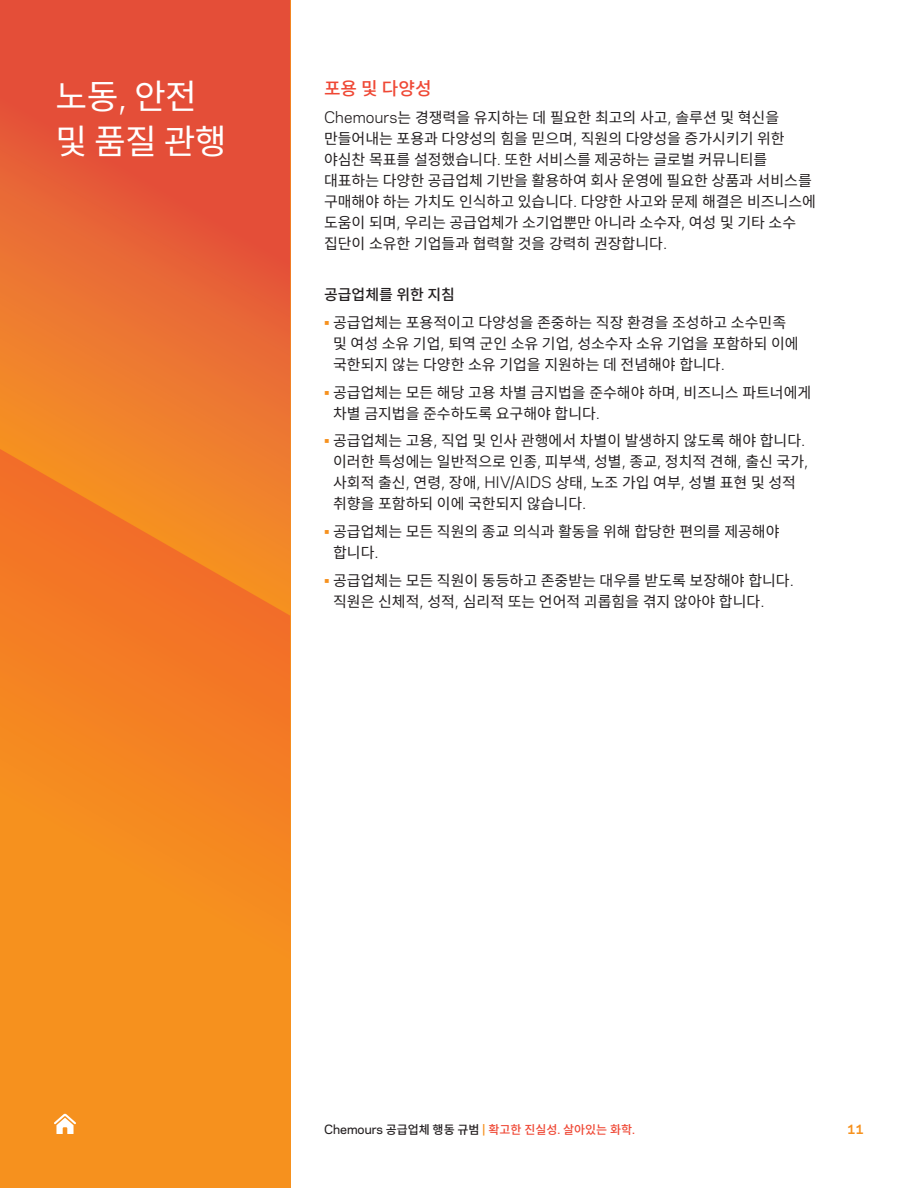
<style>
.page{position:relative;width:918px;height:1188px;background:#fff}
.page>*{position:absolute;margin:0;border:0;box-sizing:border-box;transform-origin:0 0}
.t1{font:34.5px/45px "Noto Sans CJ Kkr";letter-spacing:-.02em;color:#fff}
.t2{font:500 18px "Noto Sans CJ Kkr";color:#ef4835}
.t3{font:15px/21px "Noto Sans CJ Kkr";color:#231f20}
.t4{font:500 15px "Noto Sans CJ Kkr";color:#231f20}
.t5{font:500 12px "Noto Sans CJ Kkr";color:#ef4835}
.t6{font:700 12px "Chemours Sans";color:#f6911e}
.s1{font-family:"Chemours Sans"}
.s2{font-family:"Chemours Sans";color:#f6911e}
.s3{font-family:"Chemours Sans";color:#231f20}
.s4{color:#231f20}
</style>
<div class="page">
<div style="left:0;top:0;width:290px;height:1188px;background:#f6911e"></div>
<svg style="left:0;top:0;width:291px;height:616px;background:#e76135"></svg>
<svg style="left:0;top:441px;width:290px;height:422px"></svg>
<svg style="left:54px;top:1114px;width:22px;height:20px"></svg>
<h1 class="t1" style="left:56px;top:74px;width:173px">노동<span class="s1">,</span> 안전 및 품질관행</h1>
<p class="t2" style="left:324px;top:79px;width:109px">포용 및 다양성</p>
<p class="t3" style="left:324px;top:107px;width:493px"><span class="s1">Chemours</span>는 경쟁력을 유지하는 데 필요한 최고의 사고<span class="s1">,</span> 솔루션 및 혁신을 만들어내는 포용과 다양성의 힘을 믿으며<span class="s1">,</span> 직원의 다양성을 증가시키기 위한 야심찬 목표를 설정했습니다<span class="s1">.</span> 또한 서비스를 제공하는 글로벌 커뮤니티를 대표하는 다양한 공급업체 기반을 활용하여 회사 운영에 필요한 상품과 서비스를 구매해야 하는 가치도 인식하고 있습니다<span class="s1">.</span> 다양한 사고와 문제 해결은 비즈니스에 도움이 되며<span class="s1">,</span> 우리는 공급업체가 소기업뿐만 아니라 소수자<span class="s1">,</span> 여성 및 기타 소수 집단이 소유한 기업들과 협력할 것을 강력히 권장합니다<span class="s1">.</span></p>
<p class="t4" style="left:324px;top:286px;width:133px">공급업체를 위한 지침</p>
<p class="t3" style="left:333px;top:312px;width:467px;text-indent:-9px"><span class="s2">•</span> 공급업체는 포용적이고 다양성을 존중하는 직장 환경을 조성하고 소수민족 및 여성 소유 기업<span class="s1">,</span> 퇴역 군인 소유 기업<span class="s1">,</span> 성소수자 소유 기업을 포함하되 이에 국한되지 않는 다양한 소유 기업을 지원하는 데 전념해야 합니다<span class="s1">.</span></p>
<p class="t3" style="left:333px;top:382px;width:480px;text-indent:-9px"><span class="s2">•</span> 공급업체는 모든 해당 고용 차별 금지법을 준수해야 하며<span class="s1">,</span> 비즈니스 파트너에게 차별 금지법을 준수하도록 요구해야 합니다<span class="s1">.</span></p>
<p class="t3" style="left:333px;top:431px;width:477px;text-indent:-9px"><span class="s2">•</span> 공급업체는 고용<span class="s1">,</span> 직업 및 인사 관행에서 차별이 발생하지 않도록 해야 합니다<span class="s1">. </span>이러한 특성에는 일반적으로 인종<span class="s1">,</span> 피부색<span class="s1">,</span> 성별<span class="s1">,</span> 종교<span class="s1">,</span> 정치적 견해<span class="s1">,</span> 출신 국가<span class="s1">, </span>사회적 출신<span class="s1">,</span> 연령<span class="s1">,</span> 장애<span class="s1">, HIV/AIDS</span> 상태<span class="s1">,</span> 노조 가입 여부<span class="s1">,</span> 성별 표현 및 성적 취향을 포함하되 이에 국한되지 않습니다<span class="s1">.</span></p>
<p class="t3" style="left:333px;top:521px;width:448px;text-indent:-9px"><span class="s2">•</span> 공급업체는 모든 직원의 종교 의식과 활동을 위해 합당한 편의를 제공해야 합니다<span class="s1">.</span></p>
<p class="t3" style="left:333px;top:570px;width:462px;text-indent:-9px"><span class="s2">•</span> 공급업체는 모든 직원이 동등하고 존중받는 대우를 받도록 보장해야 합니다<span class="s1">. </span>직원은 신체적<span class="s1">,</span> 성적<span class="s1">,</span> 심리적 또는 언어적 괴롭힘을 겪지 않아야 합니다<span class="s1">.</span></p>
<p class="t5" style="left:324px;top:1123px;width:313px"><span class="s3">Chemours</span> <span class="s4">공급업체 행동 규범</span> <span class="s2">|</span> 확고한 진실성<span class="s1">.</span> 살아있는 화학<span class="s1">.</span></p>
<p class="t6" style="left:847px;top:1120px;width:18px">11</p>
</div>
